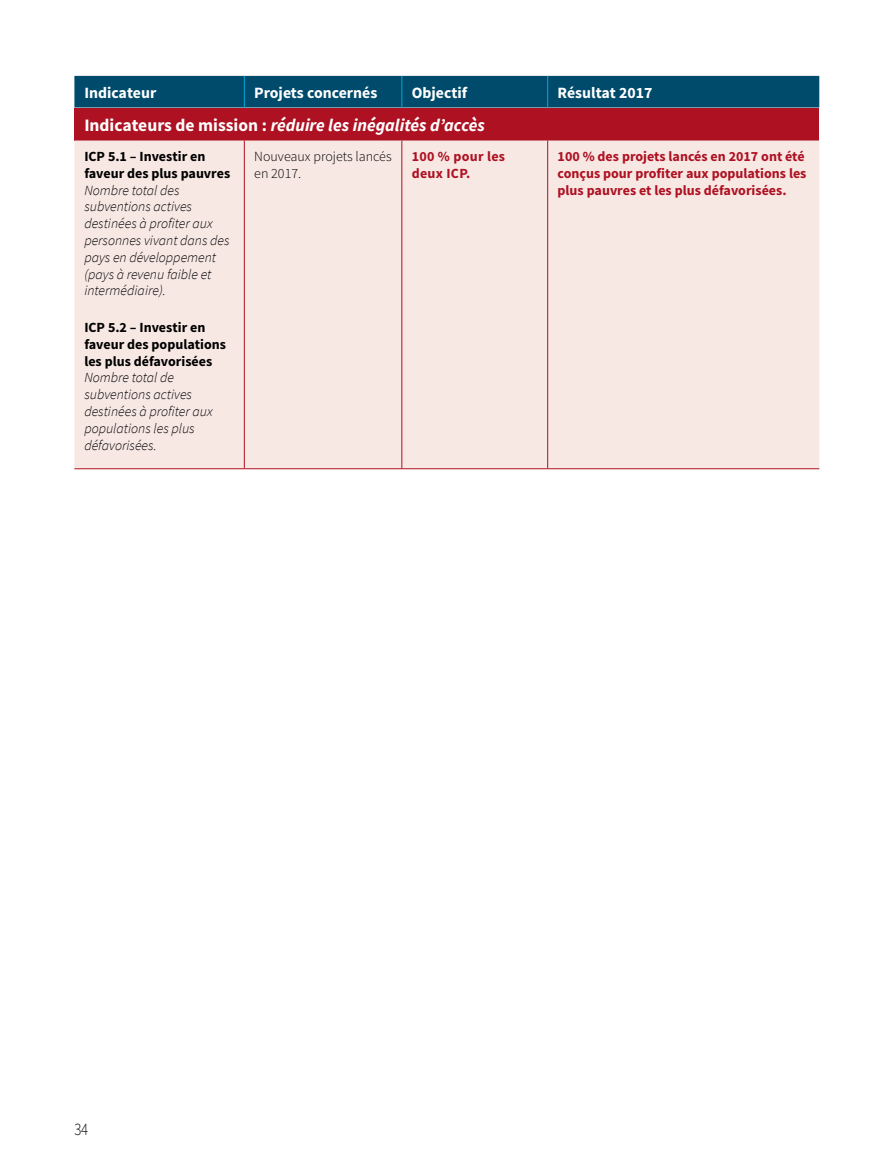
<style>
.page{position:relative;width:893px;height:1166px;background:#fff}
.page>*{position:absolute;margin:0;border:0;box-sizing:border-box;transform-origin:0 0}
.t1{font:italic 700 17.5px "Source Sans Pro";color:#fff}
.t2{font:300 17.5px "Source Sans Pro";color:#000;scale:.84 1}
.t3{font:700 15.75px "Source Sans Pro";color:#fff}
.t4{font:italic 300 14px/16.8px "Source Sans Pro";color:#000}
.t5{font:700 14px/16.8px "Source Sans Pro";color:#ae1122}
.t6{font:700 14px/16.8px "Source Sans Pro";color:#000}
.t7{font:300 14px/16.8px "Source Sans Pro";color:#000}
.t8{font:700 14px/16.8px "Source Sans Pro";letter-spacing:.02em;color:#ae1122}
.s1{font-style:normal}
</style>
<div class="page">
<div style="left:74px;top:76px;width:745px;height:32px;background:#004b6c"></div>
<div style="left:74px;top:108px;width:745px;height:32px;background:#ae1122"></div>
<div style="left:74px;top:140px;width:745px;height:328px;background:#f7e8e4"></div>
<hr style="left:244px;top:76px;width:1px;height:32px;background:#00a8d7">
<hr style="left:402px;top:76px;width:1px;height:32px;background:#00a8d7">
<hr style="left:547px;top:76px;width:1px;height:32px;background:#00a8d7">
<hr style="left:244px;top:140px;width:1px;height:328px;background:#ae1122">
<hr style="left:402px;top:140px;width:1px;height:328px;background:#ae1122">
<hr style="left:547px;top:140px;width:1px;height:328px;background:#ae1122">
<hr style="left:74px;top:468px;width:170px;height:1px;background:#ae1122">
<hr style="left:244px;top:468px;width:158px;height:1px;background:#ae1122">
<hr style="left:402px;top:468px;width:146px;height:1px;background:#ae1122">
<hr style="left:548px;top:468px;width:271px;height:1px;background:#ae1122">
<p class="t3" style="left:84px;top:82px;width:73px">Indicateur</p>
<p class="t3" style="left:254px;top:82px;width:125px">Projets concernés</p>
<p class="t3" style="left:412px;top:82px;width:57px">Objectif</p>
<p class="t3" style="left:558px;top:82px;width:96px">Résultat 2017</p>
<p class="t1" style="left:84px;top:113px;width:402px"><span class="s1">Indicateurs de mission :</span> réduire les inégalités d’accès</p>
<p class="t6" style="left:84px;top:148px;width:147px">ICP 5.1 – Investir en faveur des plus pauvres</p>
<p class="t4" style="left:84px;top:181px;width:147px">Nombre total des subventions actives destinées à profiter aux personnes vivant dans des pays en développement (pays à revenu faible et intermédiaire).</p>
<p class="t6" style="left:84px;top:319px;width:143px">ICP 5.2 – Investir en faveur des populations les plus défavorisées</p>
<p class="t4" style="left:84px;top:369px;width:130px">Nombre total de subventions actives destinées à profiter aux populations les plus défavorisées.</p>
<p class="t7" style="left:254px;top:148px;width:139px">Nouveaux projets lancés en 2017.</p>
<p class="t8" style="left:412px;top:148px;width:95px">100 % pour les deux ICP.</p>
<p class="t5" style="left:558px;top:148px;width:250px">100 % des projets lancés en 2017 ont été conçus pour profiter aux populations les plus pauvres et les plus défavorisées.</p>
<p class="t2" style="left:74px;top:1119px;width:18px">34</p>
</div>
